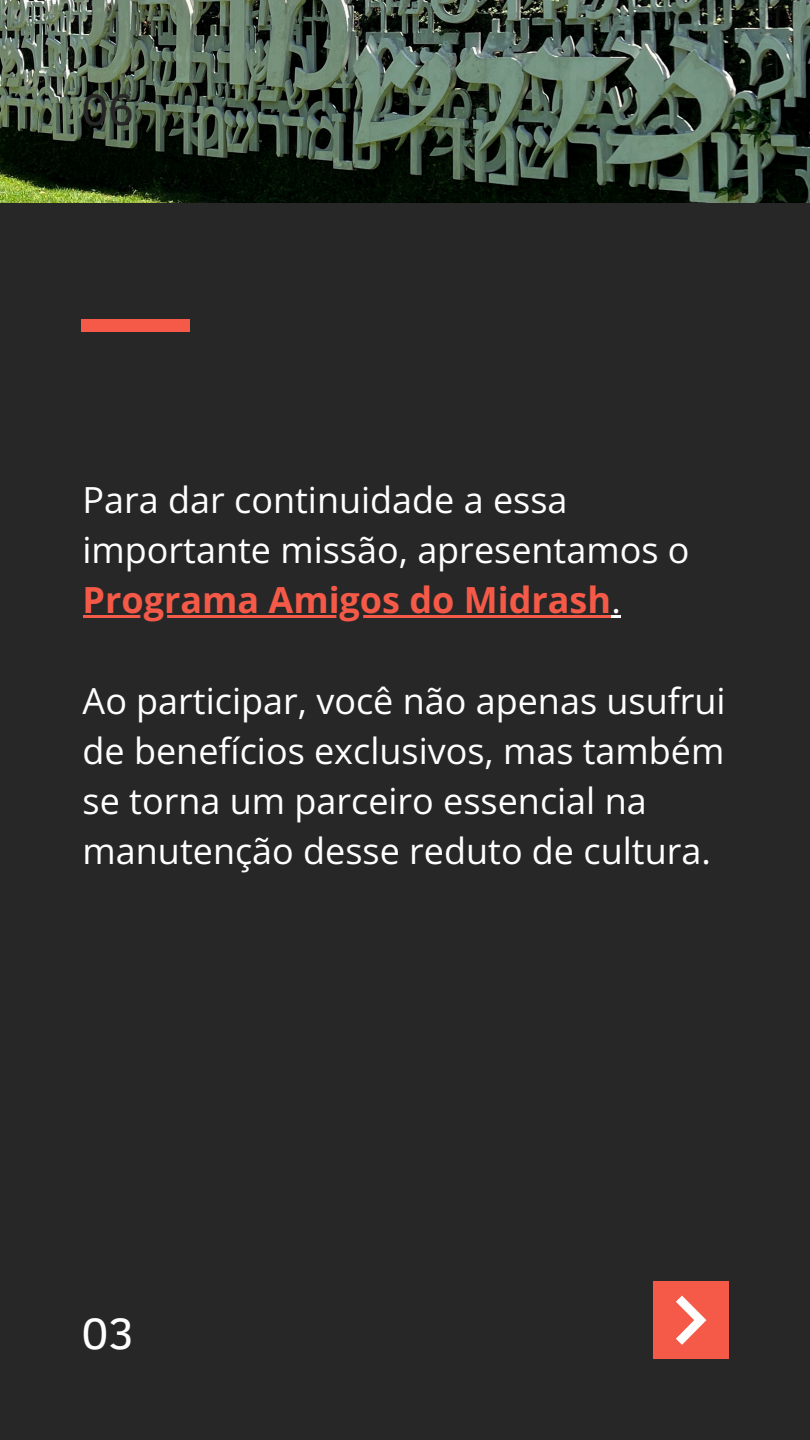
<style>
.page{position:relative;width:810px;height:1440px;background:#fff}
.page>*{position:absolute;margin:0;border:0;box-sizing:border-box;transform-origin:0 0}
.t1{font:45px "Clear Sans";color:#272727}
.t2{font:45px "Clear Sans";color:#fff}
.t3{font:36px/50.2px "Open Sans";color:#fff}
.t4{font:700 36px "Open Sans";color:#f55a48}
.s1{font-weight:400;color:#fff}
</style>
<div class="page">
<img style="left:0;top:0;width:810px;height:203px">
<div style="left:0;top:203px;width:810px;height:1237px;background:#272727"></div>
<div style="left:653px;top:1281px;width:76px;height:78px;background:#f55a48"></div>
<svg style="left:676px;top:1296px;width:30px;height:49px"></svg>
<div style="left:81px;top:319px;width:109px;height:13px;background:#f55a48"></div>
<hr style="left:83px;top:615px;width:529px;height:3px;background:#f55a48">
<svg style="left:612px;top:615px;width:9px;height:3px"></svg>
<p class="t1" style="left:81px;top:77px;width:55px">06</p>
<p class="t3" style="left:83px;top:474px;width:608px">Para dar continuidade a essa importante missão, apresentamos o</p>
<p class="t4" style="left:83px;top:575px;width:540px">Programa Amigos do Midrash<span class="s1">.</span></p>
<p class="t3" style="left:83px;top:675px;width:645px">Ao participar, você não apenas usufrui de benefícios exclusivos, mas também</p>
<p class="t3" style="left:83px;top:775px;width:630px">se torna um parceiro essencial na manutenção desse reduto de cultura.</p>
<h1 class="t2" style="left:81px;top:1301px;width:55px">03</h1>
</div>
